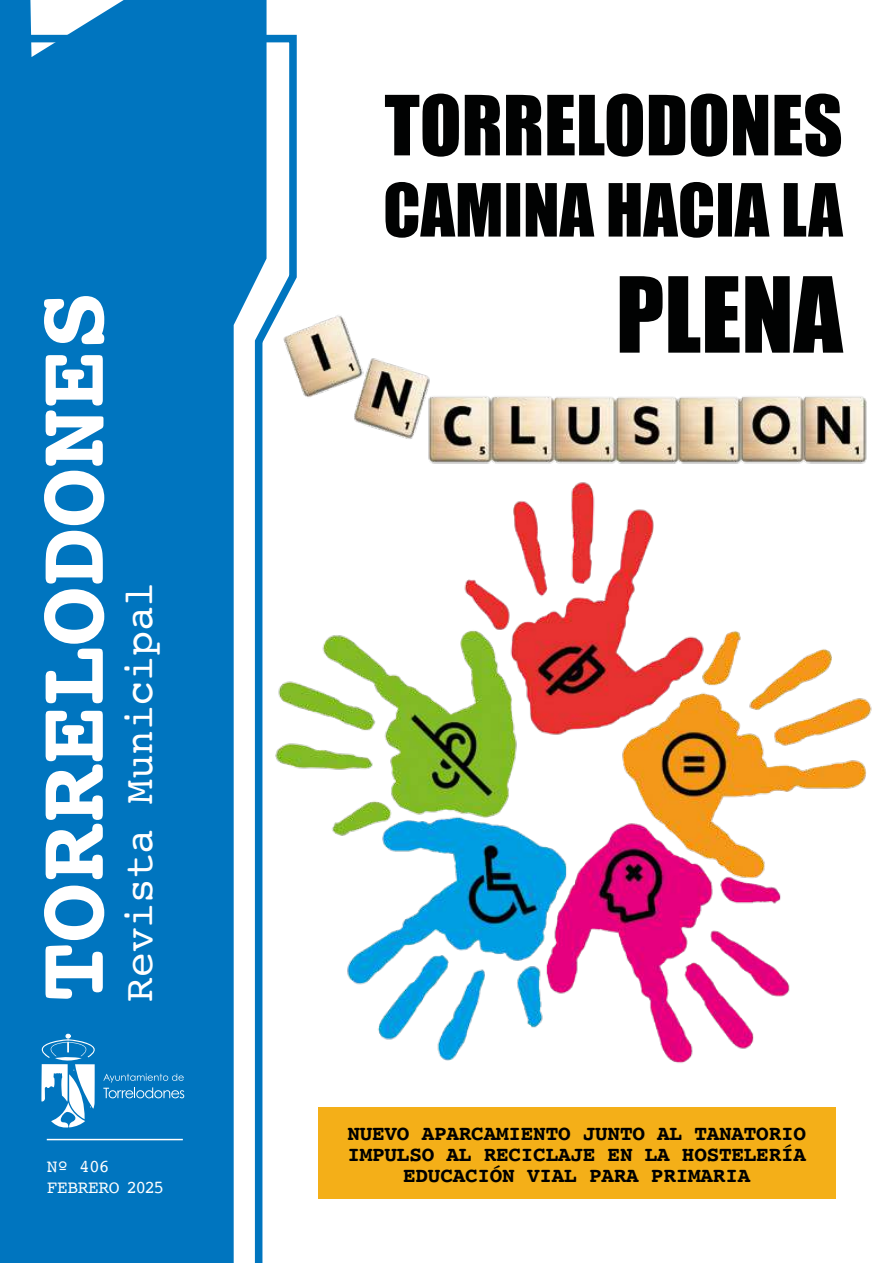
<style>
.page{position:relative;width:893px;height:1263px;background:#fff}
.page>*{position:absolute;margin:0;border:0;box-sizing:border-box;transform-origin:0 0}
.t1{font:700 98.7px "Courier";color:#fff}
.t2{font:41.1px "Courier";color:#fff}
.t3{font:700 21px/21px "Courier";letter-spacing:-.01em;color:#000;text-align:center}
.t4{font:18px/21.6px "Courier";letter-spacing:-.025em;color:#fff}
</style>
<div class="page">
<img style="left:298px;top:93px;width:574px;height:1068px">
<svg style="left:267px;top:34px;width:31px;height:735px"></svg>
<svg style="left:0;top:0;width:267px;height:1263px;fill:#0075bf"></svg>
<svg style="left:103px;top:1073px;width:81px;height:25px"></svg>
<svg style="left:41px;top:1033px;width:54px;height:95px"></svg>
<hr style="left:47px;top:1139px;width:136px;height:1px;background:#fff">
<div style="left:318px;top:1108px;width:517px;height:91px;background:#f4af18"></div>
<h1 class="t1" style="left:-8px;top:1002px;width:713px;rotate:-90deg">TORRELODONES</h1>
<h2 class="t2" style="left:107px;top:1002px;width:421px;rotate:-90deg">Revista Municipal</h2>
<p class="t4" style="left:47px;top:1155px;width:119px">Nº 406<br>FEBRERO 2025</p>
<p class="t3" style="left:347px;top:1122px;width:460px">NUEVO APARCAMIENTO JUNTO AL TANATORIO<br>IMPULSO AL RECICLAJE EN LA HOSTELERÍA<br>EDUCACIÓN VIAL PARA PRIMARIA</p>
</div>
